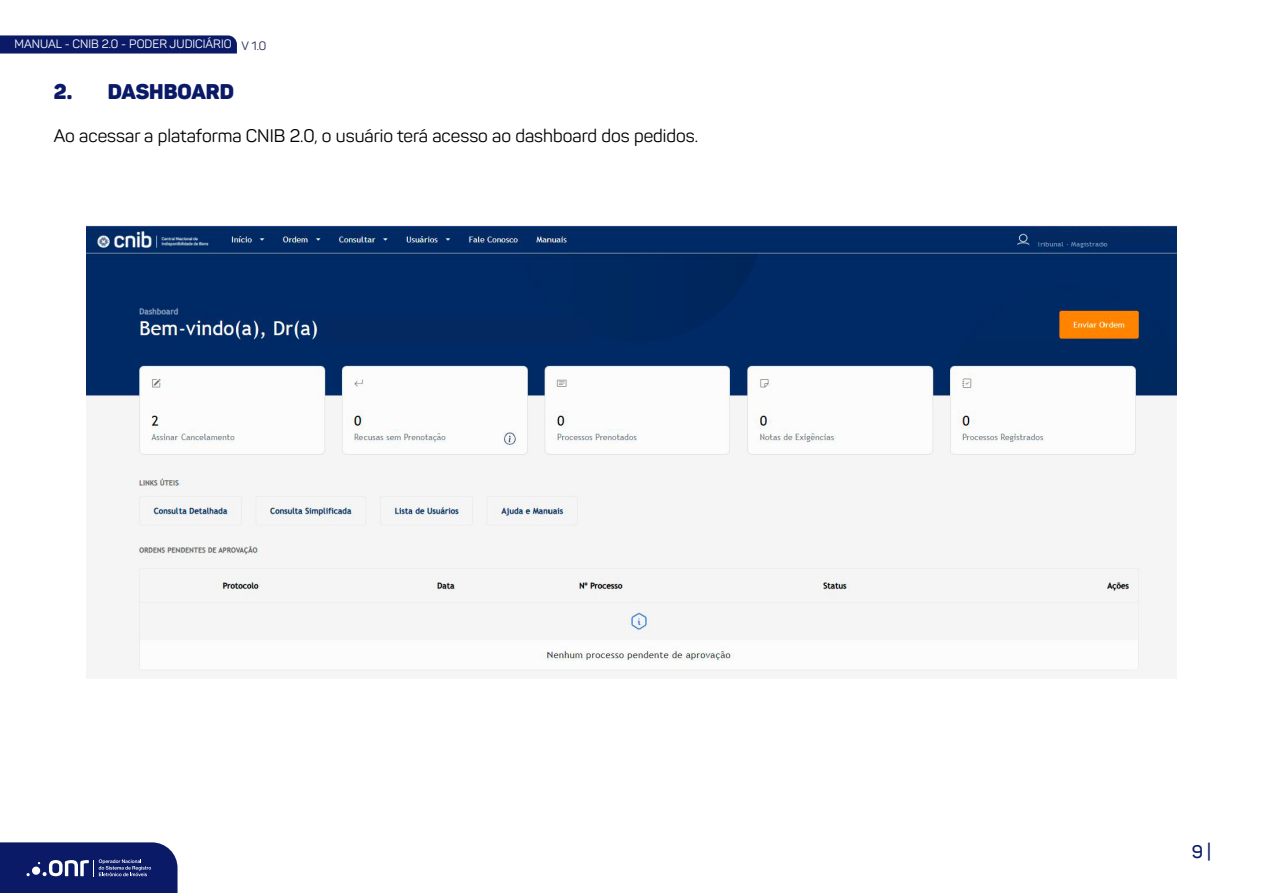
<style>
.page{position:relative;width:1263px;height:893px;background:#fff}
.page>*{position:absolute;margin:0;border:0;box-sizing:border-box;transform-origin:0 0}
.t1{font:900 21px "Panton";color:#0a1a66}
.t2{font:18px "Panton";color:#000}
.t3{font:600 18px "Panton";color:#0a1a66}
.t4{font:12px "Panton";color:#fff}
.s1{color:#242a57}
</style>
<div class="page">
<svg style="left:0;top:35px;width:237px;height:19px;background:#17266e"></svg>
<svg style="left:0;top:842px;width:178px;height:51px;background:#1f2d73"></svg>
<img style="left:87px;top:226px;width:1089px;height:445px">
<div style="left:1036px;top:232px;width:132px;height:9px;background:#042961"></div>
<div style="left:322px;top:318px;width:267px;height:24px;background:#042961"></div>
<p class="t4" style="left:15px;top:37px;width:253px">MANUAL - CNIB 2.0 - PODER JUDICIÁRIO <span class="s1">V 1.0</span></p>
<p class="t1" style="left:54px;top:78px;width:182px">2. DASHBOARD</p>
<p class="t2" style="left:54px;top:125px;width:646px">Ao acessar a plataforma CNIB 2.0, o usuário terá acesso ao dashboard dos pedidos.</p>
<p class="t3" style="left:1192px;top:841px;width:21px">9 |</p>
</div>
